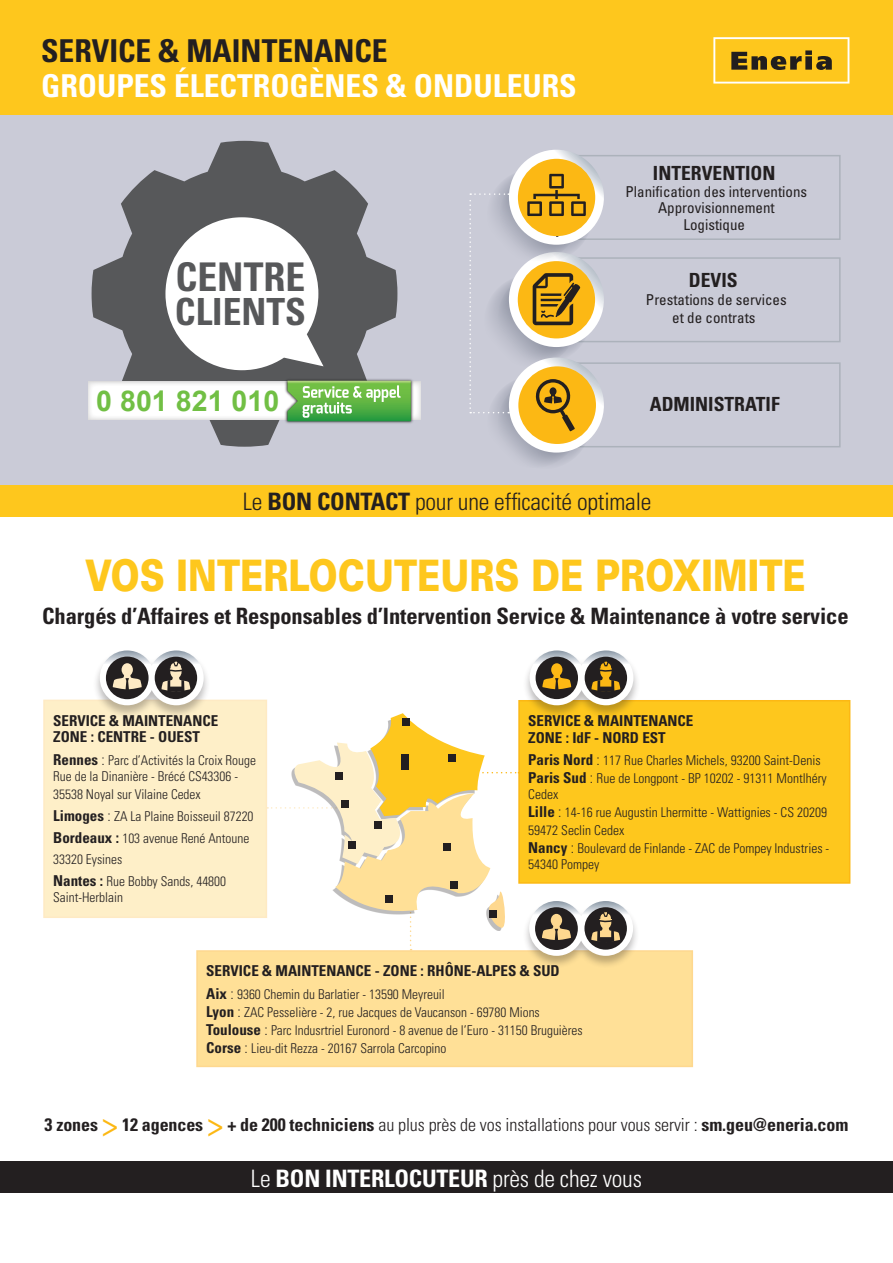
<style>
.page{position:relative;width:893px;height:1263px;background:#fff}
.page>*{position:absolute;margin:0;border:0;box-sizing:border-box;transform-origin:0 0}
.t1{font:900 43.5px "Univers";color:#fec71d;scale:.8 1}
.t2{font:700 condensed 39.6px "Univers";color:#57585a}
.t3{font:700 condensed 37.35px "Univers";color:#57585a}
.t4{font:700 condensed 31.5px "Univers";color:#fff}
.t5{font:700 condensed 31.5px "Univers";color:#231f20}
.t6{font:700 28.65px "Arial";color:#71bf44}
.t7{font:300 condensed 24px "Univers";letter-spacing:-.01em;color:#231f20}
.t8{font:300 condensed 24px "Univers";letter-spacing:-.01em;color:#fff}
.t9{font:700 condensed 22.5px "Univers";letter-spacing:-.005em;color:#231f20}
.t10{font:700 condensed 19.5px "Univers";color:#231f20}
.t11{font:700 condensed 18px "Univers";letter-spacing:-.005em;color:#231f20}
.t12{font:700 condensed 15px/16.5px "Univers";color:#231f20}
.t13{font:condensed 15px/18px "Univers";color:#231f20;text-align:center}
.t14{font:300 condensed 13.5px/16.2px "Univers";color:#231f20}
.s1{font-weight:700}
.s2{font-weight:700;font-size:15px}
.s3{font-size:15px}
.s4{font-weight:400;font-size:33px;color:#fcb814}
.s5{font-weight:300}
</style>
<div class="page">
<div style="left:0;top:99px;width:893px;height:404px;background:#cacbd7"></div>
<svg style="left:92px;top:141px;width:305px;height:306px"></svg>
<div style="left:197px;top:951px;width:495px;height:115px;background:#ffe097"></div>
<div style="left:196px;top:950px;width:497px;height:117px;border:2px solid #fed88f"></div>
<div style="left:0;top:0;width:893px;height:115px;background:#fec71d"></div>
<div style="left:44px;top:700px;width:222px;height:217px;background:#feefc8"></div>
<div style="left:43px;top:700px;width:224px;height:218px;border:2px solid #feeac4"></div>
<div style="left:93px;top:650px;width:118px;height:69px;background:#231f20;opacity:.3"></div>
<svg style="left:100px;top:650px;width:104px;height:55px"></svg>
<div style="left:519px;top:701px;width:331px;height:182px;background:#fec71d"></div>
<div style="left:518px;top:700px;width:332px;height:184px;border:2px solid #fcb814"></div>
<div style="left:523px;top:650px;width:118px;height:69px;background:#231f20;opacity:.3"></div>
<svg style="left:530px;top:650px;width:103px;height:55px"></svg>
<div style="left:522px;top:900px;width:118px;height:69px;background:#231f20;opacity:.3"></div>
<svg style="left:529px;top:901px;width:104px;height:55px"></svg>
<div style="left:88px;top:382px;width:333px;height:38px;background:linear-gradient(to bottom,#fff,#fbfbfb)"></div>
<img style="left:284px;top:377px;width:130px;height:48px">
<svg style="left:287px;top:381px;width:124px;height:40px;background:#76be64"></svg>
<div style="left:556px;top:257px;width:285px;height:85px;border:2px solid #acb2bb"></div>
<svg style="left:498px;top:271px;width:93px;height:93px"></svg>
<svg style="left:484px;top:275px;width:93px;height:92px"></svg>
<svg style="left:509px;top:252px;width:95px;height:95px"></svg>
<div style="left:518px;top:261px;width:77px;height:77px;background:#fcb814;border-radius:50%"></div>
<svg style="left:533px;top:273px;width:48px;height:52px"></svg>
<div style="left:556px;top:362px;width:285px;height:85px;border:2px solid #acb2bb"></div>
<svg style="left:498px;top:377px;width:93px;height:92px"></svg>
<svg style="left:487px;top:376px;width:93px;height:92px"></svg>
<svg style="left:509px;top:358px;width:95px;height:95px"></svg>
<div style="left:518px;top:366px;width:78px;height:78px;background:#fcb814;border-radius:50%"></div>
<svg style="left:535px;top:379px;width:40px;height:52px"></svg>
<div style="left:556px;top:155px;width:285px;height:85px;border:2px solid #acb2bb"></div>
<svg style="left:487px;top:169px;width:93px;height:92px"></svg>
<svg style="left:499px;top:169px;width:94px;height:92px"></svg>
<svg style="left:509px;top:150px;width:95px;height:95px;background:#f4f4f3"></svg>
<div style="left:518px;top:159px;width:77px;height:77px;background:#fcb814;border-radius:50%"></div>
<svg style="left:527px;top:174px;width:59px;height:42px"></svg>
<svg style="left:469px;top:193px;width:40px;height:220px"></svg>
<svg style="left:267px;top:713px;width:252px;height:237px"></svg>
<div style="left:0;top:485px;width:893px;height:32px;background:#fec71d"></div>
<div style="left:0;top:1161px;width:893px;height:32px;background:#231f20"></div>
<div style="left:489px;top:911px;width:7px;height:7px;background:#231f20"></div>
<div style="left:341px;top:801px;width:8px;height:7px;background:#231f20"></div>
<div style="left:402px;top:755px;width:7px;height:7px;background:#231f20"></div>
<svg style="left:713px;top:37px;width:136px;height:47px"></svg>
<p class="t5" style="left:41px;top:32px;width:348px">SERVICE &amp; MAINTENANCE</p>
<p class="t4" style="left:41px;top:66px;width:537px">GROUPES ÉLECTROGÈNES &amp; ONDULEURS</p>
<p class="t2" style="left:176px;top:253px;width:131px">CENTRE</p>
<p class="t3" style="left:175px;top:289px;width:132px">CLIENTS</p>
<p class="t6" style="left:96px;top:382px;width:184px">0 801 821 010</p>
<p class="t10" style="left:653px;top:162px;width:124px">INTERVENTION</p>
<p class="t13" style="left:626px;top:182px;width:183px">Planification des interventions</p>
<p class="t13" style="left:658px;top:199px;width:118px">Approvisionnement</p>
<p class="t13" style="left:683px;top:215px;width:63px">Logistique</p>
<p class="t10" style="left:689px;top:269px;width:50px">DEVIS</p>
<p class="t13" style="left:646px;top:291px;width:142px">Prestations de services et de contrats</p>
<p class="t10" style="left:650px;top:392px;width:131px">ADMINISTRATIF</p>
<p class="t7" style="left:243px;top:487px;width:410px">Le <span class="s1">BON CONTACT</span> pour une efficacité optimale</p>
<p class="t1" style="left:85px;top:548px;width:902px">VOS INTERLOCUTEURS DE PROXIMITE</p>
<p class="t9" style="left:42px;top:602px;width:808px">Chargés d’Affaires et Responsables d’Intervention Service &amp; Maintenance à votre service</p>
<p class="t12" style="left:53px;top:712px;width:167px">SERVICE &amp; MAINTENANCE<br>ZONE : CENTRE - OUEST</p>
<p class="t14" style="left:53px;top:752px;width:204px"><span class="s2">Rennes</span> <span class="s3">:</span> Parc d’Activités la Croix Rouge<br>Rue de la Dinanière - Brécé CS43306 -</p>
<p class="t14" style="left:53px;top:786px;width:149px">35538 Noyal sur Vilaine Cedex</p>
<p class="t14" style="left:53px;top:808px;width:202px"><span class="s2">Limoges</span> <span class="s3">:</span> ZA La Plaine Boisseuil 87220</p>
<p class="t14" style="left:53px;top:830px;width:198px"><span class="s2">Bordeaux :</span> 103 avenue René Antoune</p>
<p class="t14" style="left:53px;top:851px;width:71px">33320 Eysines</p>
<p class="t14" style="left:53px;top:873px;width:174px"><span class="s2">Nantes :</span> Rue Bobby Sands, 44800<br>Saint-Herblain</p>
<p class="t12" style="left:528px;top:712px;width:167px">SERVICE &amp; MAINTENANCE<br>ZONE : IdF - NORD EST</p>
<p class="t14" style="left:528px;top:752px;width:294px"><span class="s2">Paris Nord</span> <span class="s3">:</span> 117 Rue Charles Michels, 93200 Saint-Denis</p>
<p class="t14" style="left:528px;top:770px;width:300px"><span class="s2">Paris Sud</span> <span class="s3">:</span> Rue de Longpont - BP 10202 - 91311 Montlhéry<br>Cedex</p>
<p class="t14" style="left:528px;top:803px;width:300px;line-height:18px"><span class="s2">Lille</span> <span class="s3">:</span> 14-16 rue Augustin Lhermitte - Wattignies - CS 20209<br>59472 Seclin Cedex</p>
<p class="t14" style="left:528px;top:840px;width:303px"><span class="s2">Nancy</span> <span class="s3">:</span> Boulevard de Finlande - ZAC de Pompey Industries -<br>54340 Pompey</p>
<p class="t12" style="left:206px;top:963px;width:355px">SERVICE &amp; MAINTENANCE - ZONE : RHÔNE-ALPES &amp; SUD</p>
<p class="t14" style="left:206px;top:986px;width:240px"><span class="s2">Aix</span> <span class="s3">:</span> 9360 Chemin du Barlatier - 13590 Meyreuil</p>
<p class="t14" style="left:206px;top:1004px;width:335px"><span class="s2">Lyon</span> <span class="s3">:</span> ZAC Pesselière - 2, rue Jacques de Vaucanson - 69780 Mions</p>
<p class="t14" style="left:206px;top:1022px;width:378px"><span class="s2">Toulouse</span> <span class="s3">:</span> Parc Indusrtriel Euronord - 8 avenue de l’Euro - 31150 Bruguières</p>
<p class="t14" style="left:206px;top:1040px;width:242px"><span class="s2">Corse</span> <span class="s3">:</span> Lieu-dit Rezza - 20167 Sarrola Carcopino</p>
<p class="t11" style="left:45px;top:1113px;width:805px">3 zones <span class="s4">&gt;</span> 12 agences <span class="s4">&gt;</span> + de 200 techniciens <span class="s5">au plus près de vos installations pour vous servir :</span> sm.geu@eneria.com</p>
<p class="t8" style="left:251px;top:1164px;width:393px">Le <span class="s1">BON INTERLOCUTEUR</span> près de chez vous</p>
</div>
